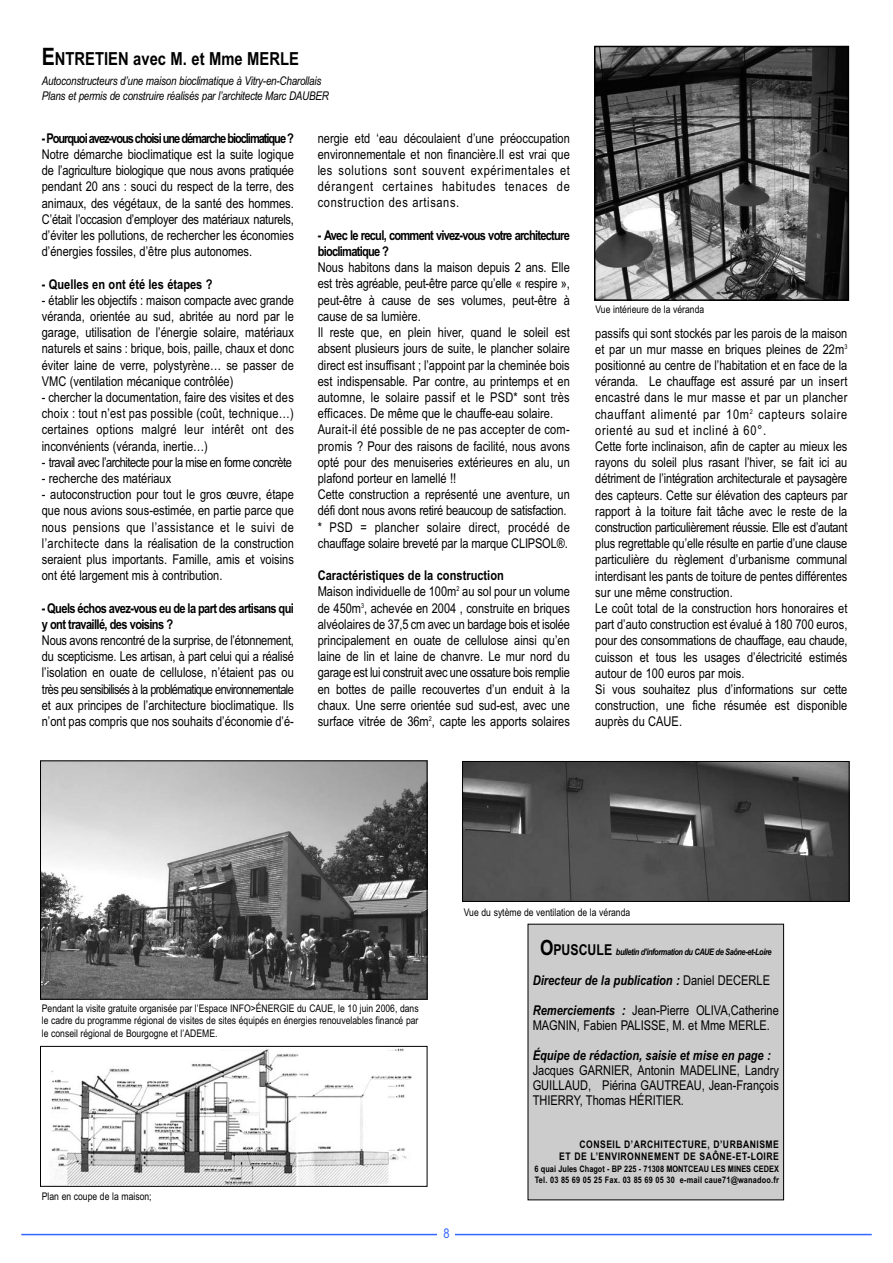
<style>
.page{position:relative;width:893px;height:1263px;background:#fff}
.page>*{position:absolute;margin:0;border:0;box-sizing:border-box;transform-origin:0 0}
.t1{font:700 18px "Arial Narrow";color:#000}
.t2{font:13.5px/16.2px "Arial Narrow";color:#000;text-align:justify}
.t3{font:700 13.5px/16.2px "Arial Narrow";letter-spacing:-.055em;color:#000}
.t4{font:italic 700 13.5px "Arial Narrow";color:#000}
.t5{font:700 13.5px "Arial Narrow";letter-spacing:-.075em;color:#000}
.t6{font:13.5px "Arial Narrow";letter-spacing:-.035em;color:#000}
.t7{font:700 13.5px "Arial Narrow";color:#000}
.t8{font:13.5px "Arial Narrow";color:#36f}
.t9{font:italic 12px/15.5px "Arial Narrow";letter-spacing:-.02em;color:#000}
.t10{font:10.5px/12.6px "Arial Narrow";color:#000;text-align:justify}
.t11{font:700 10.5px/12.6px "Arial Narrow";letter-spacing:.045em;color:#000;text-align:right}
.t12{font:700 9px/10.8px "Arial Narrow";color:#000}
.t13{font:italic 700 9px "Arial Narrow";letter-spacing:-.045em;color:#000}
.s1{font-size:24px}
.s2{font-weight:700}
.s3{font-style:normal;font-size:21px}
.s4{font-style:normal;font-size:15px}
.s5{font-weight:400;font-style:normal}
.s6{font-weight:700;font-style:italic}
</style>
<div class="page">
<hr style="left:21px;top:1234px;width:851px;height:1px;background:#36f">
<div style="left:438px;top:1226px;width:17px;height:17px;background:#fff"></div>
<img style="left:597px;top:49px;width:249px;height:249px">
<div style="left:594px;top:46px;width:255px;height:255px;border:2px solid #000"></div>
<div style="left:528px;top:924px;width:256px;height:276px;background:#ccc"></div>
<img style="left:42px;top:763px;width:383px;height:234px">
<div style="left:40px;top:761px;width:387px;height:238px;border:1px solid #000"></div>
<img style="left:51px;top:1048px;width:361px;height:136px">
<div style="left:40px;top:1046px;width:387px;height:140px;border:1px solid #000"></div>
<img style="left:464px;top:763px;width:383px;height:137px">
<div style="left:462px;top:761px;width:387px;height:141px;border:1px solid #000"></div>
<h1 class="t1" style="left:42px;top:52px;width:259px"><span class="s1">E</span>NTRETIEN avec M. et Mme MERLE</h1>
<p class="t9" style="left:42px;top:74px;width:289px">Autoconstructeurs d’une maison bioclimatique à Vitry-en-Charollais<br>Plans et permis de construire réalisés par l’architecte Marc DAUBER</p>
<p class="t5" style="left:42px;top:133px;width:254px">- Pourquoi avez-vous choisi une démarche bioclimatique ?</p>
<p class="t2" style="left:42px;top:147px;width:254px">Notre démarche bioclimatique est la suite logique de l’agriculture biologique que nous avons pratiquée pendant 20 ans : souci du respect de la terre, des animaux, des végétaux, de la santé des hommes.<br>C’était l’occasion d’employer des matériaux naturels, d’éviter les pollutions, de rechercher les économies d’énergies fossiles, d’être plus autonomes.</p>
<p class="t7" style="left:42px;top:279px;width:172px">- Quelles en ont été les étapes ?</p>
<p class="t2" style="left:42px;top:293px;width:254px">- établir les objectifs : maison compacte avec grande véranda, orientée au sud, abritée au nord par le garage, utilisation de l’énergie solaire, matériaux naturels et sains : brique, bois, paille, chaux et donc éviter laine de verre, polystyrène… se passer de VMC (ventilation mécanique contrôlée)</p>
<p class="t2" style="left:42px;top:390px;width:254px">- chercher la documentation, faire des visites et des choix : tout n’est pas possible (coût, technique…) certaines options malgré leur intérêt ont des inconvénients (véranda, inertie…)</p>
<p class="t6" style="left:42px;top:457px;width:252px">- travail avec l’architecte pour la mise en forme concrète</p>
<p class="t2" style="left:42px;top:471px;width:131px">- recherche des matériaux</p>
<p class="t2" style="left:42px;top:488px;width:254px">- autoconstruction pour tout le gros œuvre, étape que nous avions sous-estimée, en partie parce que nous pensions que l’assistance et le suivi de l’architecte dans la réalisation de la construction seraient plus importants. Famille, amis et voisins ont été largement mis à contribution.</p>
<p class="t3" style="left:42px;top:601px;width:254px">- Quels échos avez-vous eu de la part des artisans qui y ont travaillé, des voisins ?</p>
<p class="t2" style="left:42px;top:633px;width:254px">Nous avons rencontré de la surprise, de l’étonnement, du scepticisme. Les artisan, à part celui qui a réalisé l’isolation en ouate de cellulose, n’étaient pas ou très peu sensibilisés à la problématique environnementale et aux principes de l’architecture bioclimatique. Ils n’ont pas compris que nos souhaits d’économie d’é-</p>
<p class="t2" style="left:318px;top:131px;width:254px">nergie etd ‘eau découlaient d’une préoccupation environnementale et non financière.Il est vrai que les solutions sont souvent expérimentales et dérangent certaines habitudes tenaces de construction des artisans.</p>
<p class="t3" style="left:318px;top:228px;width:254px">- Avec le recul, comment vivez-vous votre architecture bioclimatique ?</p>
<p class="t2" style="left:318px;top:261px;width:254px;text-align:left">Nous habitons dans la maison depuis 2 ans. Elle est très agréable, peut-être parce qu’elle « respire », peut-être à cause de ses volumes, peut-être à cause de sa lumière.<br>Il reste que, en plein hiver, quand le soleil est absent plusieurs jours de suite, le plancher solaire direct est insuffisant ; l’appoint par la cheminée bois est indispensable. Par contre, au printemps et en automne, le solaire passif et le PSD* sont très efficaces. De même que le chauffe-eau solaire.<br>Aurait-il été possible de ne pas accepter de com&shy;promis ? Pour des raisons de facilité, nous avons opté pour des menuiseries extérieures en alu, un plafond porteur en lamellé !!<br>Cette construction a représenté une aventure, un défi dont nous avons retiré beaucoup de satisfaction. * PSD = plancher solaire direct, procédé de chauffage solaire breveté par la marque CLIPSOL®.</p>
<p class="t2" style="left:318px;top:569px;width:254px;text-align:left"><span class="s2">Caractéristiques de la construction<br></span>Maison individuelle de 100m<sup>2</sup> au sol pour un volume de 450m<sup>3</sup>, achevée en 2004 , construite en briques alvéolaires de 37,5 cm avec un bardage bois et isolée principalement en ouate de cellulose ainsi qu’en laine de lin et laine de chanvre. Le mur nord du garage est lui construit avec une ossature bois remplie en bottes de paille recouvertes d’un enduit à la chaux. Une serre orientée sud sud-est, avec une surface vitrée de 36m<sup>2</sup>, capte les apports solaires</p>
<p class="t10" style="left:595px;top:304px;width:110px">Vue intérieure de la véranda</p>
<p class="t2" style="left:595px;top:326px;width:254px;text-align:left">passifs qui sont stockés par les parois de la maison et par un mur masse en briques pleines de 22m<sup>3 </sup>positionné au centre de l’habitation et en face de la véranda. Le chauffage est assuré par un insert encastré dans le mur masse et par un plancher chauffant alimenté par 10m<sup>2</sup> capteurs solaire orienté au sud et incliné à 60°.<br>Cette forte inclinaison, afin de capter au mieux les rayons du soleil plus rasant l’hiver, se fait ici au détriment de l’intégration architecturale et paysagère des capteurs. Cette sur élévation des capteurs par rapport à la toiture fait tâche avec le reste de la construction particulièrement réussie. Elle est d’autant plus regrettable qu’elle résulte en partie d’une clause particulière du règlement d’urbanisme communal interdisant les pants de toiture de pentes différentes sur une même construction.<br>Le coût total de la construction hors honoraires et part d’auto construction est évalué à 180 700 euros, pour des consommations de chauffage, eau chaude, cuisson et tous les usages d’électricité estimés autour de 100 euros par mois.<br>Si vous souhaitez plus d’informations sur cette construction, une fiche résumée est disponible auprès du CAUE.</p>
<p class="t10" style="left:42px;top:1002px;width:378px">Pendant la visite gratuite organisée par l’Espace INFO&gt;ÉNERGIE du CAUE, le 10 juin 2006, dans le cadre du programme régional de visites de sites équipés en énergies renouvelables financé par le conseil régional de Bourgogne et l’ADEME.</p>
<p class="t10" style="left:42px;top:1191px;width:111px">Plan en coupe de la maison;</p>
<p class="t10" style="left:464px;top:907px;width:168px">Vue du sytème de ventilation de la véranda</p>
<p class="t13" style="left:540px;top:948px;width:233px"><span class="s3">O</span><span class="s4">PUSCULE</span> bulletin d’information du CAUE de Saône-et-Loire</p>
<p class="t4" style="left:533px;top:975px;width:239px">Directeur de la publication : <span class="s5">Daniel DECERLE</span></p>
<p class="t2" style="left:533px;top:1004px;width:248px;line-height:15px"><span class="s6">Remerciements :</span> Jean-Pierre OLIVA,Catherine<br>MAGNIN, Fabien PALISSE, M. et Mme MERLE.</p>
<p class="t4" style="left:533px;top:1050px;width:240px">Équipe de rédaction, saisie et mise en page :</p>
<p class="t2" style="left:533px;top:1064px;width:248px;line-height:15px">Jacques GARNIER, Antonin MADELINE, Landry GUILLAUD, Piérina GAUTREAU, Jean-François THIERRY, Thomas HÉRITIER.</p>
<p class="t11" style="left:559px;top:1139px;width:221px">CONSEIL D’ARCHITECTURE, D’URBANISME<br>ET DE L’ENVIRONNEMENT DE SAÔNE-ET-LOIRE</p>
<p class="t12" style="left:535px;top:1164px;width:246px">6 quai Jules Chagot - BP 225 - 71308 MONTCEAU LES MINES CEDEX<br>Tel. 03 85 69 05 25 Fax. 03 85 69 05 30 e-mail caue71@wanadoo.fr</p>
<p class="t8" style="left:443px;top:1228px;width:8px">8</p>
</div>
